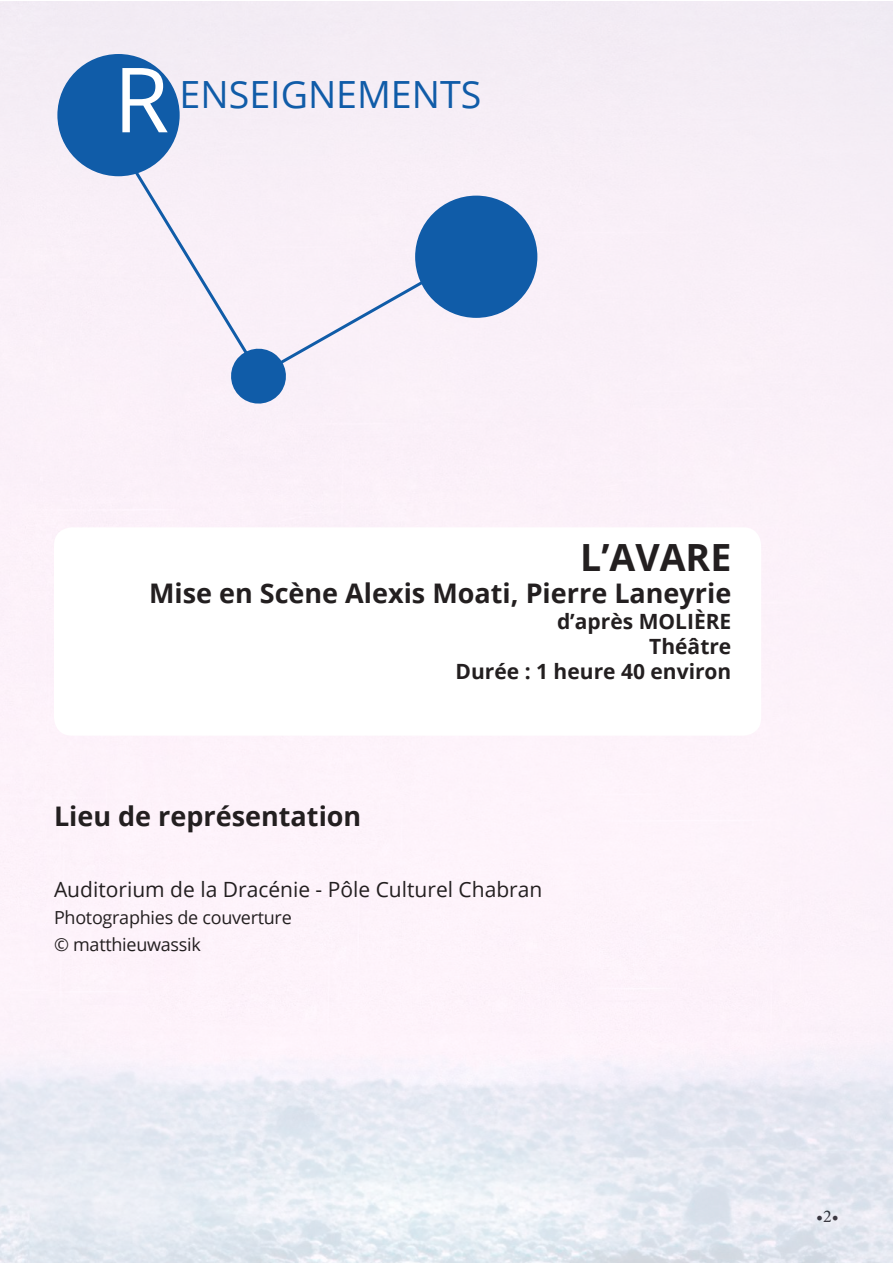
<style>
.page{position:relative;width:893px;height:1263px;background:#fff}
.page>*{position:absolute;margin:0;border:0;box-sizing:border-box;transform-origin:0 0}
.t1{font:90px "Open Sans";color:#fff}
.t2{font:37.5px "Open Sans";color:#105ca8}
.t3{font:700 37.5px "Open Sans";color:#231f20}
.t4{font:700 27px "Open Sans";color:#231f20}
.t5{font:21px "Open Sans";color:#231f20}
.t6{font:700 21px/25.2px "Open Sans";color:#231f20;text-align:right}
.t7{font:18px/27px "Open Sans";letter-spacing:-.015em;color:#231f20}
.t8{font:18px "Minion Pro";color:#231f20}
</style>
<div class="page">
<img style="left:0;top:1px;width:892px;height:1262px">
<div style="left:54px;top:527px;width:707px;height:209px;background:#fff;border-radius:18px"></div>
<div style="left:57px;top:54px;width:123px;height:122px;background:#105ca8;border-radius:50%"></div>
<div style="left:127px;top:160px;width:362px;height:247px;background:#f9f0f8"></div>
<div style="left:415px;top:196px;width:122px;height:122px;background:#105ca8;border-radius:50%"></div>
<h1 class="t1" style="left:114px;top:36px;width:57px">R</h1>
<h2 class="t2" style="left:180px;top:68px;width:303px">ENSEIGNEMENTS</h2>
<h2 class="t3" style="left:580px;top:531px;width:153px">L’AVARE</h2>
<p class="t4" style="left:149px;top:574px;width:584px">Mise en Scène Alexis Moati, Pierre Laneyrie</p>
<p class="t6" style="left:456px;top:608px;width:277px">d’après MOLIÈRE<br>Théâtre<br>Durée : 1 heure 40 environ</p>
<p class="t4" style="left:54px;top:797px;width:309px">Lieu de représentation</p>
<p class="t5" style="left:54px;top:874px;width:490px">Auditorium de la Dracénie - Pôle Culturel Chabran</p>
<p class="t7" style="left:54px;top:903px;width:239px">Photographies de couverture © matthieuwassik</p>
<p class="t8" style="left:816px;top:1204px;width:24px">•2•</p>
</div>
